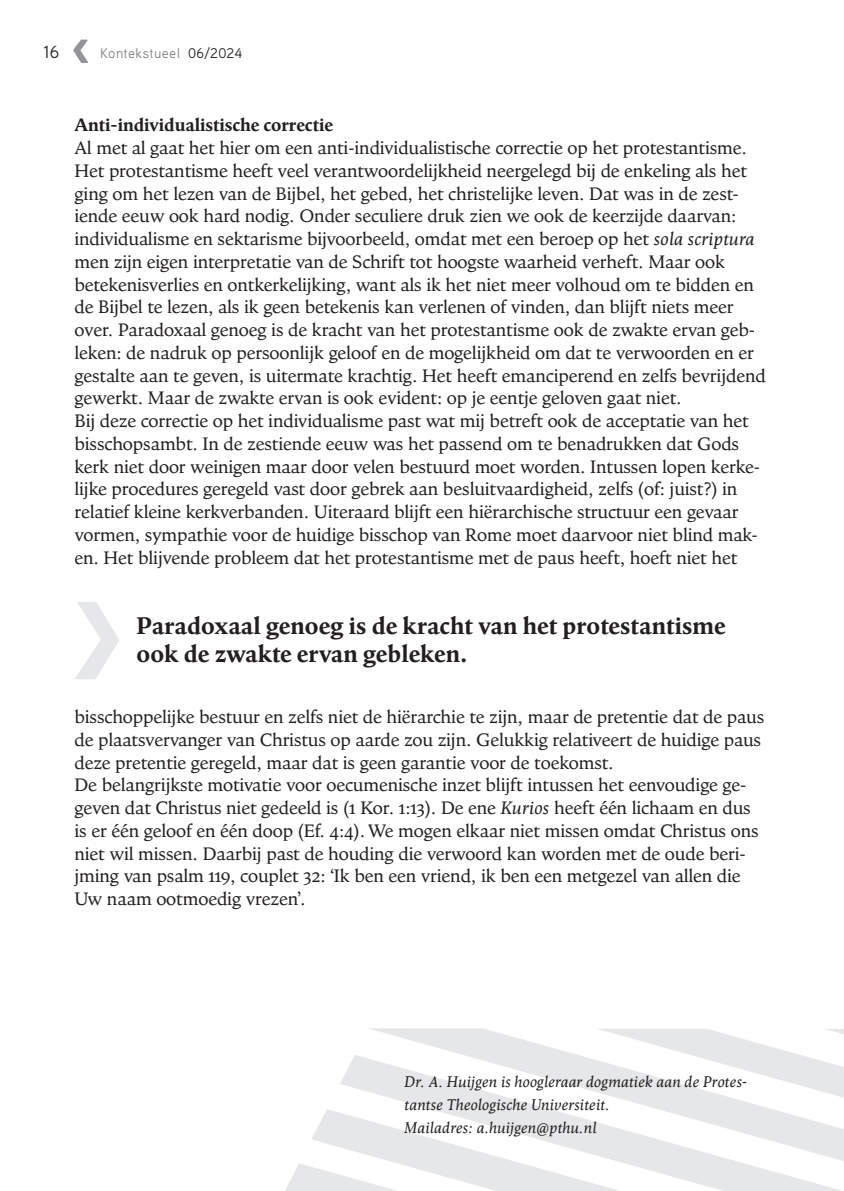
<style>
.page{position:relative;width:844px;height:1191px;background:#fff}
.page>*{position:absolute;margin:0;border:0;box-sizing:border-box;transform-origin:0 0}
.t1{font:700 24.5px/28px "Goodchild Pro";color:#231f20}
.t2{font:18.38px/22.8px "Goodchild Pro";letter-spacing:-.005em;color:#231f20}
.t3{font:700 18.38px "Goodchild Pro";letter-spacing:-.005em;color:#231f20}
.t4{font:17.5px "Aaux Pro";color:#231f20}
.t5{font:italic 15.75px/22.8px "Goodchild Pro";letter-spacing:-.01em;color:#231f20}
.t6{font:14px "Aaux Pro";letter-spacing:.02em;color:#808285}
.s1{color:#231f20}
.s2{font-style:italic}
</style>
<div class="page">
<svg style="left:73px;top:40px;width:15px;height:23px"></svg>
<svg style="left:369px;top:1028px;width:474px;height:26px"></svg>
<svg style="left:340px;top:1054px;width:503px;height:137px;fill:#e6e7e9"></svg>
<svg style="left:285px;top:1109px;width:335px;height:82px"></svg>
<svg style="left:75px;top:602px;width:44px;height:77px"></svg>
<p class="t4" style="left:43px;top:41px;width:17px">16</p>
<p class="t6" style="left:100px;top:44px;width:143px">Kontekstueel <span class="s1">06/2024</span></p>
<p class="t3" style="left:74px;top:114px;width:260px">Anti-individualistische correctie</p>
<p class="t2" style="left:74px;top:136px;width:692px">Al met al gaat het hier om een anti-individualistische correctie op het protestantisme.<br>Het protestantisme heeft veel verantwoordelijkheid neergelegd bij de enkeling als het ging om het lezen van de Bijbel, het gebed, het christelijke leven. Dat was in de zest&shy;iende eeuw ook hard nodig. Onder seculiere druk zien we ook de keerzijde daarvan: individualisme en sektarisme bijvoorbeeld, omdat met een beroep op het <span class="s2">sola scriptura </span>men zijn eigen interpretatie van de Schrift tot hoogste waarheid verheft. Maar ook betekenisverlies en ontkerkelijking, want als ik het niet meer volhoud om te bidden en de Bijbel te lezen, als ik geen betekenis kan verlenen of vinden, dan blijft niets meer over. Paradoxaal genoeg is de kracht van het protestantisme ook de zwakte ervan geb&shy;leken: de nadruk op persoonlijk geloof en de mogelijkheid om dat te verwoorden en er gestalte aan te geven, is uitermate krachtig. Het heeft emanciperend en zelfs bevrijdend gewerkt. Maar de zwakte ervan is ook evident: op je eentje geloven gaat niet.<br>Bij deze correctie op het individualisme past wat mij betreft ook de acceptatie van het bisschopsambt. In de zestiende eeuw was het passend om te benadrukken dat Gods kerk niet door weinigen maar door velen bestuurd moet worden. Intussen lopen kerke&shy;lijke procedures geregeld vast door gebrek aan besluitvaardigheid, zelfs (of: juist?) in relatief kleine kerkverbanden. Uiteraard blijft een hiërarchische structuur een gevaar vormen, sympathie voor de huidige bisschop van Rome moet daarvoor niet blind mak&shy;en. Het blijvende probleem dat het protestantisme met de paus heeft, hoeft niet het</p>
<h1 class="t1" style="left:137px;top:611px;width:590px">Paradoxaal genoeg is de kracht van het protestantisme ook de zwakte ervan gebleken.</h1>
<p class="t2" style="left:74px;top:705px;width:691px">bisschoppelijke bestuur en zelfs niet de hiërarchie te zijn, maar de pretentie dat de paus de plaatsvervanger van Christus op aarde zou zijn. Gelukkig relativeert de huidige paus deze pretentie geregeld, maar dat is geen garantie voor de toekomst.<br>De belangrijkste motivatie voor oecumenische inzet blijft intussen het eenvoudige ge&shy;geven dat Christus niet gedeeld is (1 Kor. 1:13). De ene <span class="s2">Kurios</span> heeft één lichaam en dus is er één geloof en één doop (Ef. 4:4). We mogen elkaar niet missen omdat Christus ons niet wil missen. Daarbij past de houding die verwoord kan worden met de oude beri&shy;jming van psalm 119, couplet 32: ‘Ik ben een vriend, ik ben een metgezel van allen die Uw naam ootmoedig vrezen’.</p>
<p class="t5" style="left:404px;top:1070px;width:344px">Dr. A. Huijgen is hoogleraar dogmatiek aan de Protes&shy;tantse Theologische Universiteit.<br>Mailadres: a.huijgen@pthu.nl</p>
</div>
